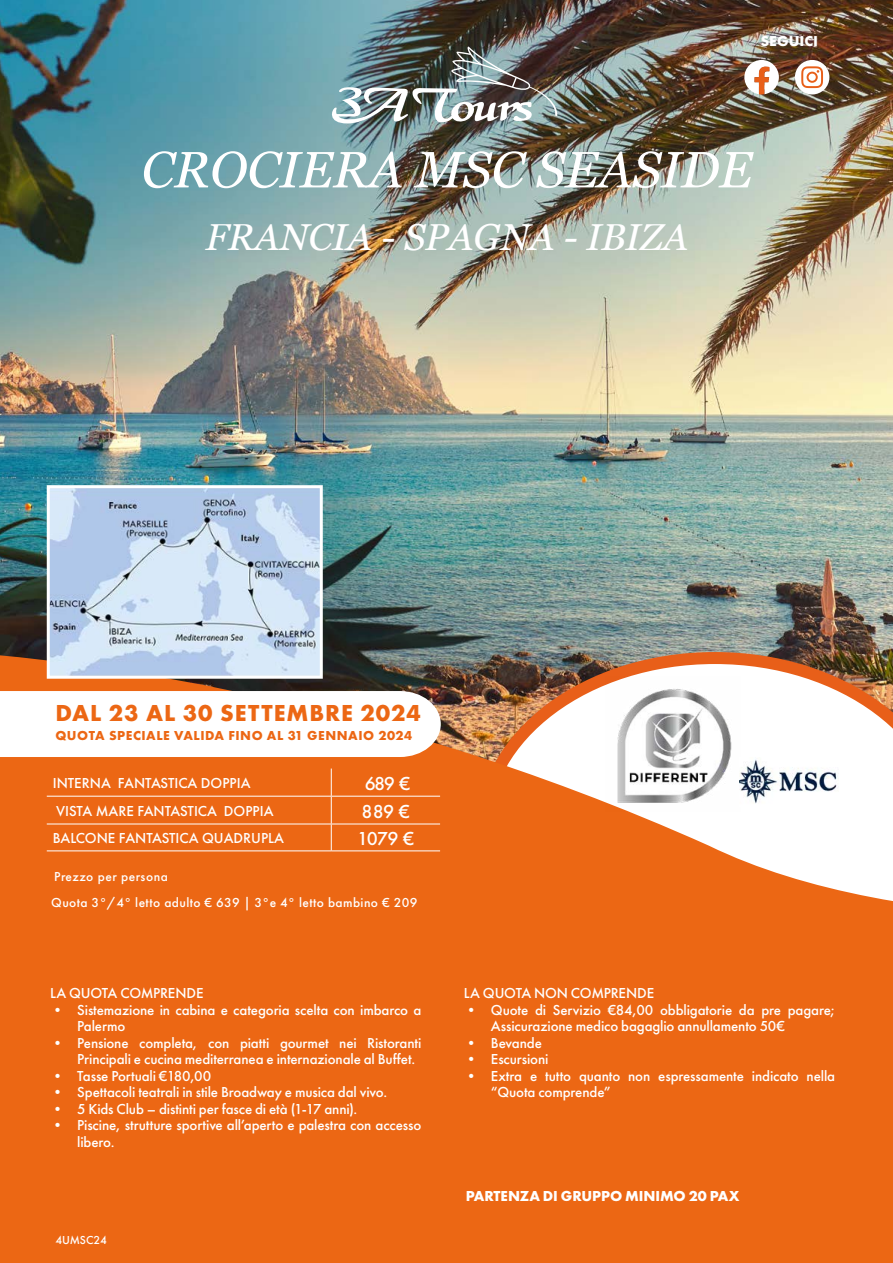
<style>
.page{position:relative;width:893px;height:1263px;background:#fff}
.page>*{position:absolute;margin:0;border:0;box-sizing:border-box;transform-origin:0 0}
.t1{font:italic 51px "Georgia";color:#fff}
.t2{font:italic 37.5px "Georgia";color:#fff}
.t3{font:700 24px "Futura PT";letter-spacing:.04em;color:#ec6714}
.t4{font:500 19.5px "Futura PT";letter-spacing:-.035em;color:#fff}
.t5{font:500 15px/16.5px "Futura PT";letter-spacing:-.01em;color:#fff}
.t6{font:700 15px "Futura PT";letter-spacing:-.005em;color:#fff}
.t7{font:700 13.8px "Futura";color:#fff}
.t8{font:500 13.5px "Futura PT";letter-spacing:.03em;color:#fff}
.t9{font:700 13.5px "Futura PT";letter-spacing:.04em;color:#ec6714}
.t10{font:500 12px "Futura PT";letter-spacing:-.005em;color:#fff}
</style>
<div class="page">
<img style="left:0;top:0;width:893px;height:648px">
<svg style="left:0;top:648px;width:893px;height:615px;background:#e77127"></svg>
<img style="left:327px;top:47px;width:231px;height:76px">
<div style="left:795px;top:60px;width:34px;height:34px;background:#fff;border-radius:50%"></div>
<svg style="left:801px;top:66px;width:22px;height:22px"></svg>
<svg style="left:744px;top:60px;width:35px;height:34px"></svg>
<svg style="left:0;top:691px;width:441px;height:66px"></svg>
<img style="left:51px;top:489px;width:268px;height:186px">
<div style="left:47px;top:485px;width:276px;height:194px;border:3px solid #fff"></div>
<svg style="left:331px;top:768px;width:1px;height:82px"></svg>
<hr style="left:47px;top:796px;width:284px;height:1px;background:#fff">
<hr style="left:331px;top:796px;width:109px;height:1px;background:#fff">
<hr style="left:47px;top:824px;width:284px;height:1px;background:#fff">
<hr style="left:331px;top:824px;width:109px;height:1px;background:#fff">
<hr style="left:47px;top:850px;width:284px;height:1px;background:#fff">
<hr style="left:331px;top:850px;width:109px;height:1px;background:#fff">
<img style="left:605px;top:676px;width:135px;height:135px">
<img style="left:739px;top:757px;width:100px;height:50px">
<p class="t7" style="left:761px;top:31px;width:58px">SEGUICI</p>
<h1 class="t1" style="left:141px;top:138px;width:613px">CROCIERA MSC SEASIDE</h1>
<h2 class="t2" style="left:206px;top:214px;width:484px">FRANCIA - SPAGNA - IBIZA</h2>
<h3 class="t3" style="left:55px;top:698px;width:367px">DAL 23 AL 30 SETTEMBRE 2024</h3>
<p class="t9" style="left:55px;top:727px;width:359px">QUOTA SPECIALE VALIDA FINO AL 31 GENNAIO 2024</p>
<p class="t5" style="left:53px;top:775px;width:199px">INTERNA FANTASTICA DOPPIA</p>
<h3 class="t4" style="left:365px;top:771px;width:46px">689 €</h3>
<p class="t5" style="left:56px;top:802px;width:219px">VISTA MARE FANTASTICA DOPPIA</p>
<h3 class="t4" style="left:362px;top:799px;width:50px">889 €</h3>
<p class="t5" style="left:53px;top:830px;width:233px">BALCONE FANTASTICA QUADRUPLA</p>
<h3 class="t4" style="left:357px;top:827px;width:59px">1079 €</h3>
<p class="t8" style="left:54px;top:868px;width:115px">Prezzo per persona</p>
<p class="t8" style="left:51px;top:894px;width:368px">Quota 3°/4° letto adulto € 639 | 3°e 4° letto bambino € 209</p>
<p class="t5" style="left:50px;top:985px;width:155px">LA QUOTA COMPRENDE</p>
<p class="t5" style="left:77px;top:1001px;width:346px;text-indent:-27px">• Sistemazione in cabina e categoria scelta con imbarco a<br>Palermo</p>
<p class="t5" style="left:77px;top:1034px;width:346px;text-indent:-27px">• Pensione completa, con piatti gourmet nei Ristoranti<br>Principali e cucina mediterranea e internazionale al Buffet.</p>
<p class="t5" style="left:50px;top:1067px;width:162px">• Tasse Portuali €180,00</p>
<p class="t5" style="left:50px;top:1084px;width:338px">• Spettacoli teatrali in stile Broadway e musica dal vivo.</p>
<p class="t5" style="left:50px;top:1100px;width:309px">• 5 Kids Club – distinti per fasce di età (1-17 anni).</p>
<p class="t5" style="left:77px;top:1117px;width:346px;text-indent:-27px">• Piscine, strutture sportive all’aperto e palestra con accesso libero.</p>
<p class="t10" style="left:55px;top:1233px;width:53px">4UMSC24</p>
<p class="t5" style="left:464px;top:985px;width:192px">LA QUOTA NON COMPRENDE</p>
<p class="t5" style="left:491px;top:1001px;width:346px;text-indent:-27px">• Quote di Servizio €84,00 obbligatorie da pre pagare;<br>Assicurazione medico bagaglio annullamento 50€</p>
<p class="t5" style="left:464px;top:1034px;width:79px">• Bevande</p>
<p class="t5" style="left:464px;top:1051px;width:86px">• Escursioni</p>
<p class="t5" style="left:491px;top:1067px;width:346px;text-indent:-27px">• Extra e tutto quanto non espressamente indicato nella “Quota comprende”</p>
<p class="t6" style="left:466px;top:1186px;width:275px">PARTENZA DI GRUPPO MINIMO 20 PAX</p>
</div>
